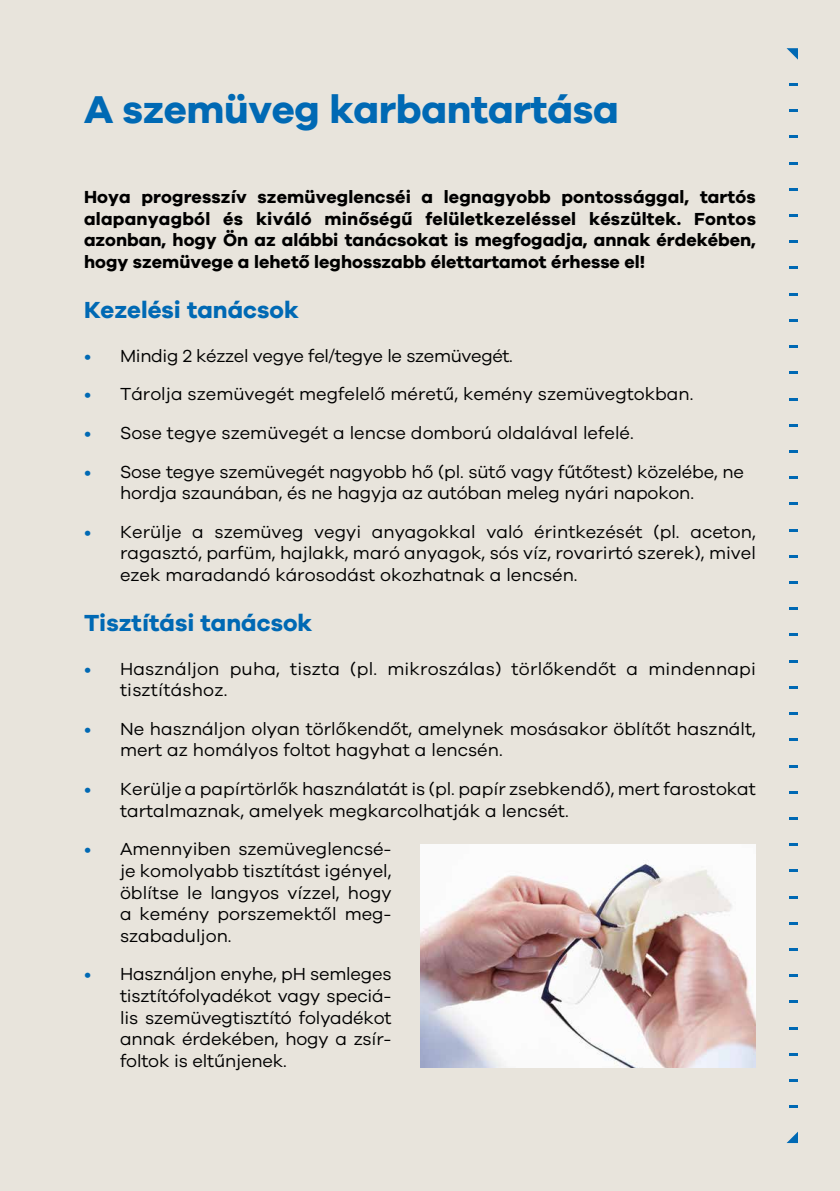
<style>
.page{position:relative;width:840px;height:1191px;background:#fff}
.page>*{position:absolute;margin:0;border:0;box-sizing:border-box;transform-origin:0 0}
.t1{font:700 40px "Galano Grotesque";letter-spacing:-.01em;color:#0069b4}
.t2{font:700 24px "Galano Grotesque";color:#0069b4}
.t3{font:18px/21.6px "Galano Grotesque";color:#000}
.t4{font:700 18px/21.6px "Galano Grotesque";color:#000;text-align:justify}
.t5{font:18px "Galano Grotesque";letter-spacing:-.02em;color:#000}
.s1{color:#0069b4}
</style>
<div class="page">
<div style="left:0;top:0;width:839px;height:1191px;background:#e8e4dc"></div>
<svg style="left:789px;top:581px;width:8px;height:3px"></svg>
<svg style="left:789px;top:896px;width:8px;height:2px"></svg>
<svg style="left:789px;top:738px;width:8px;height:3px"></svg>
<svg style="left:789px;top:1053px;width:8px;height:2px"></svg>
<svg style="left:789px;top:660px;width:8px;height:2px"></svg>
<svg style="left:789px;top:974px;width:8px;height:3px"></svg>
<svg style="left:789px;top:817px;width:8px;height:2px"></svg>
<svg style="left:789px;top:633px;width:8px;height:3px"></svg>
<svg style="left:789px;top:948px;width:8px;height:2px"></svg>
<svg style="left:789px;top:791px;width:8px;height:2px"></svg>
<svg style="left:789px;top:1105px;width:8px;height:3px"></svg>
<svg style="left:789px;top:712px;width:8px;height:3px"></svg>
<svg style="left:789px;top:1027px;width:8px;height:2px"></svg>
<svg style="left:789px;top:555px;width:8px;height:2px"></svg>
<svg style="left:789px;top:869px;width:8px;height:3px"></svg>
<svg style="left:789px;top:607px;width:8px;height:3px"></svg>
<svg style="left:789px;top:922px;width:8px;height:2px"></svg>
<svg style="left:789px;top:765px;width:8px;height:2px"></svg>
<svg style="left:789px;top:1079px;width:8px;height:2px"></svg>
<svg style="left:789px;top:686px;width:8px;height:2px"></svg>
<svg style="left:789px;top:1000px;width:8px;height:3px"></svg>
<svg style="left:789px;top:529px;width:8px;height:2px"></svg>
<svg style="left:789px;top:843px;width:8px;height:3px"></svg>
<svg style="left:786px;top:1132px;width:11px;height:11px"></svg>
<svg style="left:789px;top:83px;width:8px;height:3px"></svg>
<svg style="left:789px;top:398px;width:8px;height:2px"></svg>
<svg style="left:789px;top:240px;width:8px;height:3px"></svg>
<svg style="left:789px;top:162px;width:8px;height:2px"></svg>
<svg style="left:789px;top:476px;width:8px;height:3px"></svg>
<svg style="left:789px;top:319px;width:8px;height:3px"></svg>
<svg style="left:789px;top:136px;width:8px;height:2px"></svg>
<svg style="left:789px;top:450px;width:8px;height:3px"></svg>
<svg style="left:789px;top:293px;width:8px;height:2px"></svg>
<svg style="left:789px;top:214px;width:8px;height:3px"></svg>
<svg style="left:789px;top:371px;width:8px;height:3px"></svg>
<svg style="left:789px;top:109px;width:8px;height:3px"></svg>
<svg style="left:789px;top:424px;width:8px;height:2px"></svg>
<svg style="left:789px;top:267px;width:8px;height:2px"></svg>
<svg style="left:789px;top:188px;width:8px;height:3px"></svg>
<svg style="left:789px;top:502px;width:8px;height:3px"></svg>
<svg style="left:789px;top:345px;width:8px;height:3px"></svg>
<svg style="left:786px;top:48px;width:11px;height:11px"></svg>
<img style="left:420px;top:844px;width:335px;height:223px">
<h1 class="t1" style="left:84px;top:85px;width:536px">A szemüveg karbantartása</h1>
<p class="t4" style="left:84px;top:186px;width:673px">Hoya progresszív szemüveglencséi a legnagyobb pontossággal, tartós alapanyagból és kiváló minőségű felületkezeléssel készültek. Fontos azonban, hogy Ön az alábbi tanácsokat is megfogadja, annak érdekében, hogy szemüvege a lehető leghosszabb élettartamot érhesse el!</p>
<h2 class="t2" style="left:84px;top:295px;width:216px">Kezelési tanácsok</h2>
<p class="t5" style="left:84px;top:345px;width:430px"><span class="s1">•</span> Mindig 2 kézzel vegye fel/tegye le szemüvegét.</p>
<p class="t3" style="left:84px;top:383px;width:610px"><span class="s1">•</span> Tárolja szemüvegét megfelelő méretű, kemény szemüvegtokban.</p>
<p class="t3" style="left:84px;top:421px;width:551px"><span class="s1">•</span> Sose tegye szemüvegét a lencse domború oldalával lefelé.</p>
<p class="t3" style="left:120px;top:460px;width:625px;text-indent:-36px"><span class="s1">•</span> Sose tegye szemüvegét nagyobb hő (pl. sütő vagy fűtőtest) közelébe, ne hordja szaunában, és ne hagyja az autóban meleg nyári napokon.</p>
<p class="t3" style="left:120px;top:520px;width:637px;text-align:justify;text-indent:-36px"><span class="s1">•</span> Kerülje a szemüveg vegyi anyagokkal való érintkezését (pl. aceton, ragasztó, parfüm, hajlakk, maró anyagok, sós víz, rovarirtó szerek), mivel ezek maradandó károsodást okozhatnak a lencsén.</p>
<h2 class="t2" style="left:84px;top:608px;width:230px">Tisztítási tanácsok</h2>
<p class="t3" style="left:120px;top:657px;width:637px;text-indent:-36px"><span class="s1">•</span> Használjon puha, tiszta (pl. mikroszálas) törlőkendőt a mindennapi tisztításhoz.</p>
<p class="t3" style="left:120px;top:717px;width:637px;text-indent:-36px"><span class="s1">•</span> Ne használjon olyan törlőkendőt, amelynek mosásakor öblítőt használt, mert az homályos foltot hagyhat a lencsén.</p>
<p class="t3" style="left:120px;top:777px;width:637px;text-indent:-36px"><span class="s1">•</span> Kerülje a papírtörlők használatát is (pl. papír zsebkendő), mert farostokat tartalmaznak, amelyek megkarcolhatják a lencsét.</p>
<p class="t3" style="left:120px;top:838px;width:273px;text-align:justify;text-indent:-36px"><span class="s1">•</span> Amennyiben szemüveglencsé&shy;je komolyabb tisztítást igényel, öblítse le langyos vízzel, hogy a kemény porszemektől meg&shy;szabaduljon.</p>
<p class="t3" style="left:120px;top:963px;width:273px;text-align:justify;text-indent:-36px"><span class="s1">•</span> Használjon enyhe, pH semleges tisztítófolyadékot vagy speciá&shy;lis szemüvegtisztító folyadékot annak érdekében, hogy a zsír&shy;foltok is eltűnjenek.</p>
</div>
